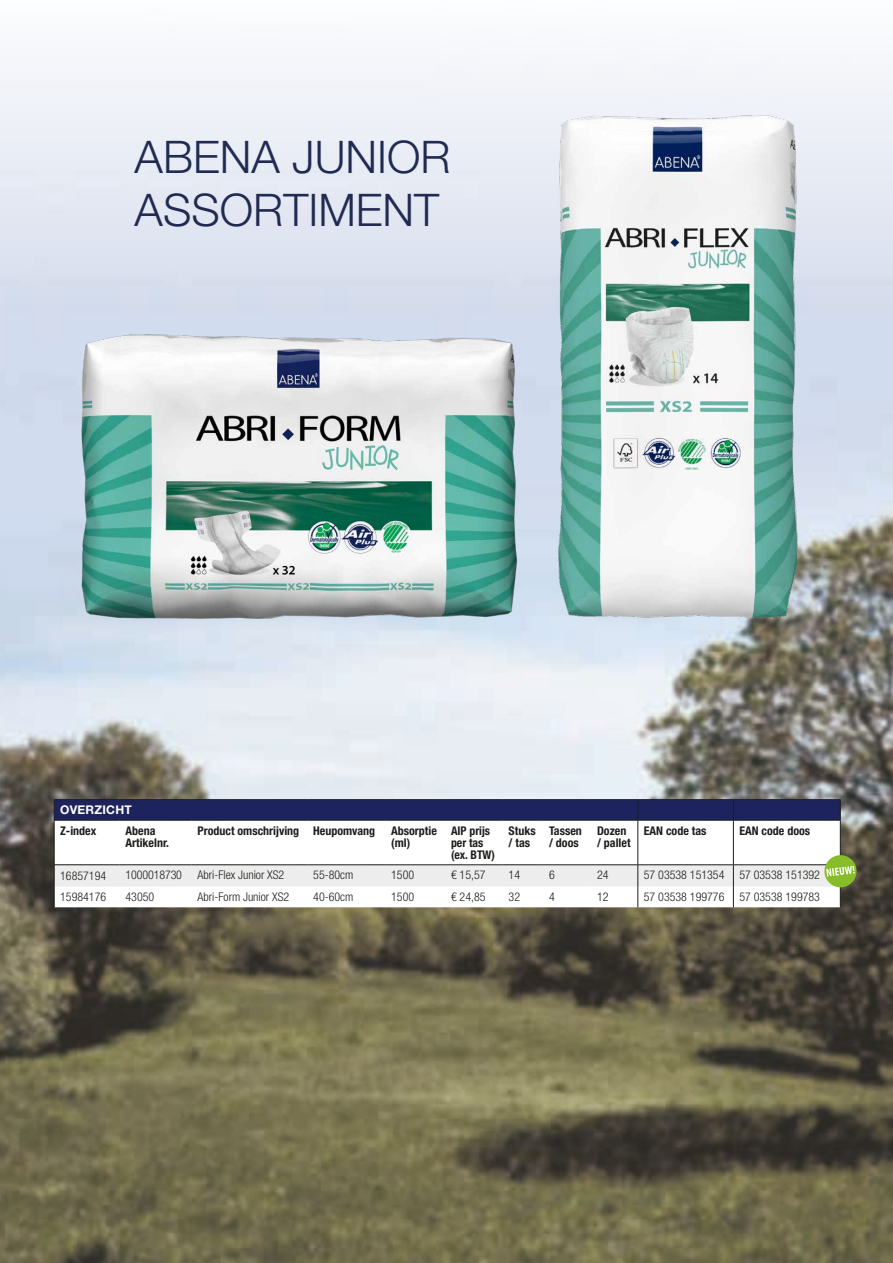
<style>
.page{position:relative;width:893px;height:1263px;background:#fff}
.page>*{position:absolute;margin:0;border:0;box-sizing:border-box;transform-origin:0 0}
.t1{font:300 45px/52.5px "Helvetica Neue LT Std";color:#212b52}
.t2{font:300 condensed 12px "Helvetica Neue LT Std";color:#1d1d1b}
.t3{font:700 condensed 12px/12px "Helvetica Neue LT Std";color:#1d1d1b}
.t4{font:700 12px "Helvetica Neue LT Std";letter-spacing:.02em;color:#fff}
</style>
<div class="page">
<img style="left:0;top:319px;width:893px;height:944px">
<hr style="left:54px;top:799px;width:66px;height:1px;background:#1d1d1b">
<hr style="left:120px;top:799px;width:72px;height:1px;background:#1d1d1b">
<hr style="left:192px;top:799px;width:115px;height:1px;background:#1d1d1b">
<hr style="left:307px;top:799px;width:78px;height:1px;background:#1d1d1b">
<hr style="left:385px;top:799px;width:60px;height:1px;background:#1d1d1b">
<hr style="left:445px;top:799px;width:58px;height:1px;background:#1d1d1b">
<hr style="left:503px;top:799px;width:40px;height:1px;background:#1d1d1b">
<hr style="left:543px;top:799px;width:48px;height:1px;background:#1d1d1b">
<hr style="left:591px;top:799px;width:47px;height:1px;background:#1d1d1b">
<hr style="left:638px;top:799px;width:95px;height:1px;background:#1d1d1b">
<hr style="left:733px;top:799px;width:107px;height:1px;background:#1d1d1b">
<svg style="left:824px;top:855px;width:33px;height:32px"></svg>
<svg style="left:54px;top:800px;width:801px;height:107px"></svg>
<img style="left:77px;top:328px;width:446px;height:298px">
<img style="left:542px;top:94px;width:282px;height:544px">
<h1 class="t1" style="left:135px;top:130px;width:317px">ABENA JUNIOR<br>ASSORTIMENT</h1>
<p class="t4" style="left:60px;top:802px;width:73px">OVERZICHT</p>
<p class="t3" style="left:60px;top:824px;width:38px">Z-index</p>
<p class="t3" style="left:126px;top:824px;width:45px">Abena<br>Artikelnr.</p>
<p class="t3" style="left:198px;top:824px;width:179px">Product omschrijving Heupomvang</p>
<p class="t3" style="left:391px;top:824px;width:47px">Absorptie (ml)</p>
<p class="t3" style="left:451px;top:824px;width:46px">AIP prijs per tas (ex. BTW)</p>
<p class="t3" style="left:509px;top:824px;width:29px">Stuks / tas</p>
<p class="t3" style="left:549px;top:824px;width:34px">Tassen / doos</p>
<p class="t3" style="left:597px;top:824px;width:35px">Dozen / pallet</p>
<p class="t3" style="left:644px;top:824px;width:64px">EAN code tas</p>
<p class="t3" style="left:739px;top:824px;width:72px">EAN code doos</p>
<p class="t2" style="left:60px;top:868px;width:48px">16857194</p>
<p class="t2" style="left:126px;top:868px;width:58px">1000018730</p>
<p class="t2" style="left:198px;top:868px;width:88px">Abri-Flex Junior XS2</p>
<p class="t2" style="left:313px;top:868px;width:42px">55-80cm</p>
<p class="t2" style="left:391px;top:868px;width:25px">1500</p>
<p class="t2" style="left:451px;top:868px;width:36px">€ 15,57</p>
<p class="t2" style="left:509px;top:868px;width:13px">14</p>
<p class="t2" style="left:549px;top:868px;width:7px">6</p>
<p class="t2" style="left:597px;top:868px;width:13px">24</p>
<p class="t2" style="left:644px;top:868px;width:178px">57 03538 151354 57 03538 151392</p>
<p class="t2" style="left:60px;top:890px;width:48px">15984176</p>
<p class="t2" style="left:126px;top:889px;width:30px">43050</p>
<p class="t2" style="left:198px;top:889px;width:93px">Abri-Form Junior XS2</p>
<p class="t2" style="left:313px;top:889px;width:42px">40-60cm</p>
<p class="t2" style="left:391px;top:889px;width:25px">1500</p>
<p class="t2" style="left:451px;top:889px;width:36px">€ 24,85</p>
<p class="t2" style="left:509px;top:889px;width:13px">32</p>
<p class="t2" style="left:549px;top:889px;width:7px">4</p>
<p class="t2" style="left:597px;top:889px;width:13px">12</p>
<p class="t2" style="left:644px;top:889px;width:178px">57 03538 199776 57 03538 199783</p>
</div>
